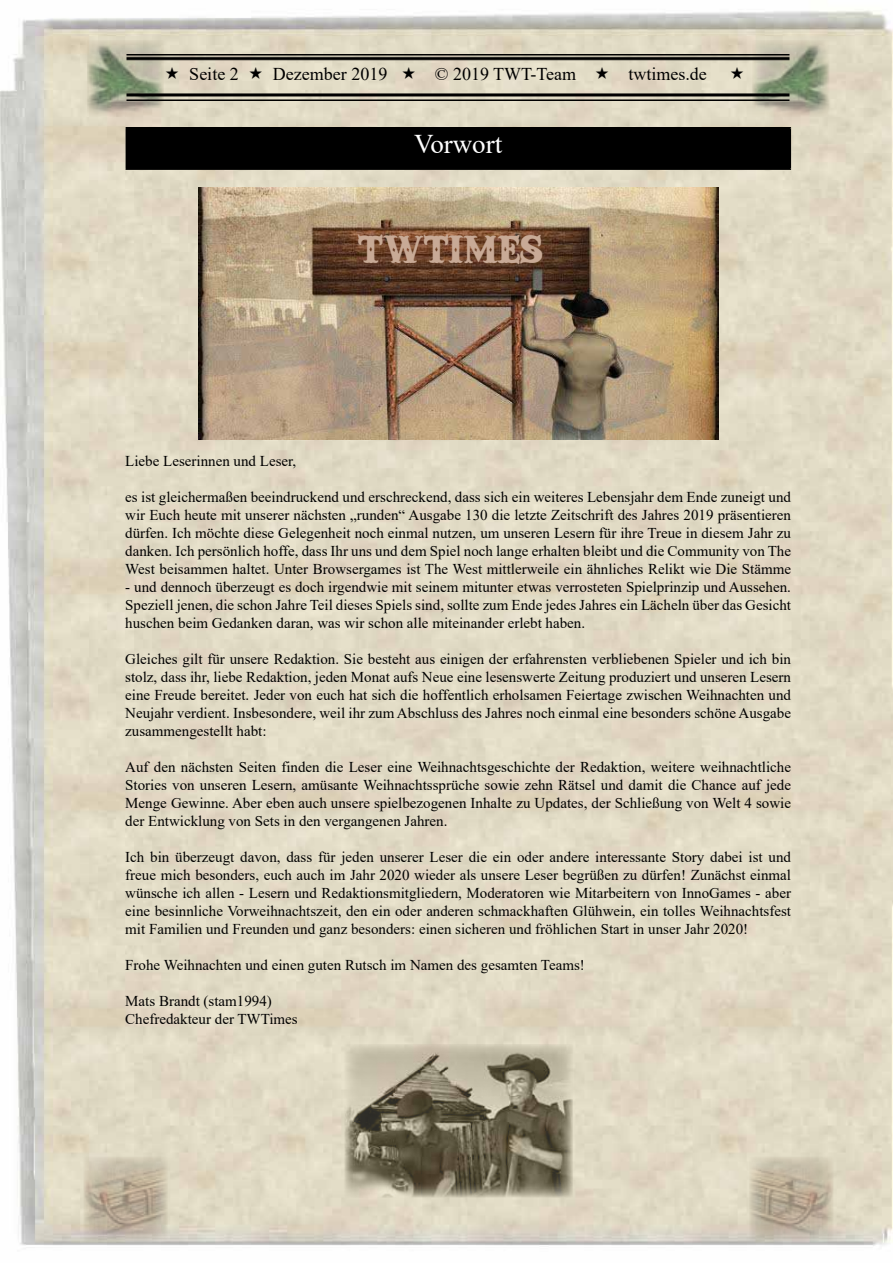
<style>
.page{position:relative;width:893px;height:1263px;background:#fff}
.page>*{position:absolute;margin:0;border:0;box-sizing:border-box;transform-origin:0 0}
.t1{font:42.15px "Anderson Four Feather Falls";color:#c8aa96}
.t2{font:27px "Times New Roman";color:#fff}
.t3{font:18px "Times New Roman";color:#000}
.t4{font:15px/18px "Times New Roman";color:#000;text-align:justify}
</style>
<div class="page">
<img style="left:0;top:10px;width:893px;height:1236px">
<img style="left:164px;top:54px;width:589px;height:46px">
<img style="left:87px;top:40px;width:77px;height:77px">
<img style="left:753px;top:40px;width:76px;height:77px">
<img style="left:84px;top:1157px;width:84px;height:84px">
<img style="left:749px;top:1157px;width:84px;height:84px">
<div style="left:126px;top:128px;width:664px;height:41px;background:#000"></div>
<hr style="left:126px;top:127px;width:665px;height:2px;background:#000">
<hr style="left:790px;top:129px;width:1px;height:39px;background:#000">
<hr style="left:126px;top:168px;width:665px;height:2px;background:#000">
<img style="left:198px;top:187px;width:520px;height:252px">
<img style="left:345px;top:1044px;width:227px;height:153px">
<svg style="left:166px;top:67px;width:12px;height:12px"></svg>
<svg style="left:250px;top:67px;width:12px;height:12px"></svg>
<svg style="left:403px;top:67px;width:12px;height:12px"></svg>
<svg style="left:596px;top:67px;width:12px;height:12px"></svg>
<svg style="left:731px;top:67px;width:12px;height:12px"></svg>
<p class="t3" style="left:189px;top:62px;width:51px">Seite 2</p>
<p class="t3" style="left:273px;top:62px;width:116px">Dezember 2019</p>
<p class="t3" style="left:435px;top:62px;width:143px">© 2019 TWT-Team</p>
<p class="t3" style="left:628px;top:62px;width:80px">twtimes.de</p>
<h2 class="t2" style="left:414px;top:124px;width:89px">Vorwort</h2>
<h1 class="t1" style="left:358px;top:226px;width:186px">TWTIMES</h1>
<p class="t4" style="left:125px;top:452px;width:172px">Liebe Leserinnen und Leser,</p>
<p class="t4" style="left:125px;top:488px;width:667px">es ist gleichermaßen beeindruckend und erschreckend, dass sich ein weiteres Lebensjahr dem Ende zuneigt und wir Euch heute mit unserer nächsten „runden“ Ausgabe 130 die letzte Zeitschrift des Jahres 2019 präsentieren dürfen. Ich möchte diese Gelegenheit noch einmal nutzen, um unseren Lesern für ihre Treue in diesem Jahr zu danken. Ich persönlich hoffe, dass Ihr uns und dem Spiel noch lange erhalten bleibt und die Community von The West beisammen haltet. Unter Browsergames ist The West mittlerweile ein ähnliches Relikt wie Die Stämme</p>
<p class="t4" style="left:125px;top:578px;width:667px">- und dennoch überzeugt es doch irgendwie mit seinem mitunter etwas verrosteten Spielprinzip und Aussehen.<br>Speziell jenen, die schon Jahre Teil dieses Spiels sind, sollte zum Ende jedes Jahres ein Lächeln über das Gesicht huschen beim Gedanken daran, was wir schon alle miteinander erlebt haben.</p>
<p class="t4" style="left:125px;top:650px;width:667px">Gleiches gilt für unsere Redaktion. Sie besteht aus einigen der erfahrensten verbliebenen Spieler und ich bin stolz, dass ihr, liebe Redaktion, jeden Monat aufs Neue eine lesenswerte Zeitung produziert und unseren Lesern eine Freude bereitet. Jeder von euch hat sich die hoffentlich erholsamen Feiertage zwischen Weihnachten und Neujahr verdient. Insbesondere, weil ihr zum Abschluss des Jahres noch einmal eine besonders schöne Ausgabe zusammengestellt habt:</p>
<p class="t4" style="left:125px;top:758px;width:667px">Auf den nächsten Seiten finden die Leser eine Weihnachtsgeschichte der Redaktion, weitere weihnachtliche Stories von unseren Lesern, amüsante Weihnachtssprüche sowie zehn Rätsel und damit die Chance auf jede Menge Gewinne. Aber eben auch unsere spielbezogenen Inhalte zu Updates, der Schließung von Welt 4 sowie der Entwicklung von Sets in den vergangenen Jahren.</p>
<p class="t4" style="left:125px;top:848px;width:667px">Ich bin überzeugt davon, dass für jeden unserer Leser die ein oder andere interessante Story dabei ist und freue mich besonders, euch auch im Jahr 2020 wieder als unsere Leser begrüßen zu dürfen! Zunächst einmal wünsche ich allen - Lesern und Redaktionsmitgliedern, Moderatoren wie Mitarbeitern von InnoGames - aber eine besinnliche Vorweihnachtszeit, den ein oder anderen schmackhaften Glühwein, ein tolles Weihnachtsfest mit Familien und Freunden und ganz besonders: einen sicheren und fröhlichen Start in unser Jahr 2020!</p>
<p class="t4" style="left:125px;top:956px;width:461px">Frohe Weihnachten und einen guten Rutsch im Namen des gesamten Teams!</p>
<p class="t4" style="left:125px;top:992px;width:174px">Mats Brandt (stam1994)<br>Chefredakteur der TWTimes</p>
</div>
